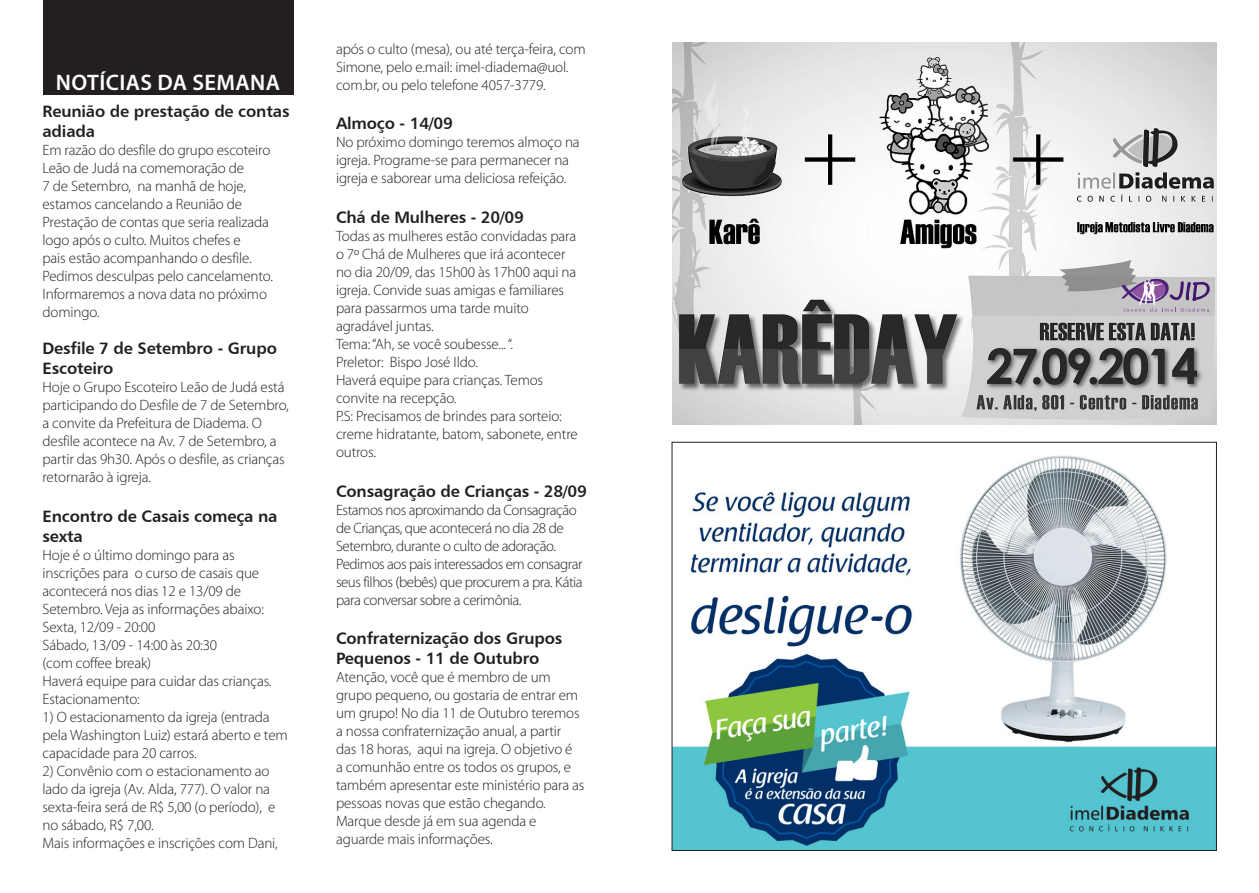
<style>
.page{position:relative;width:1259px;height:893px;background:#fff}
.page>*{position:absolute;margin:0;border:0;box-sizing:border-box;transform-origin:0 0}
.t1{font:600 22.5px "Myriad Pro";letter-spacing:.02em;color:#fff}
.subtítulo{font:16.5px/19.8px "Humanist 777 BT Bold B";letter-spacing:-.01em;color:#231f20}
.texto{font:16.5px/19.8px "Humanist 777 BT Bold B";letter-spacing:-.01em;color:#231f20}
.texto-2{font:300 15px/18px "Myriad Pro";letter-spacing:-.01em;color:#231f20}
.texto-3{font:300 15px/18px "Myriad Pro";letter-spacing:-.03em;color:#231f20}
</style>
<div class="page">
<div style="left:43px;top:0;width:250px;height:95px;background:#231f20"></div>
<img style="left:674px;top:456px;width:540px;height:393px">
<img style="left:672px;top:43px;width:544px;height:382px">
<svg style="left:1121px;top:278px;width:88px;height:34px;background:#aa9bb4"></svg>
<p class="t1" style="left:56px;top:68px;width:226px">NOTÍCIAS DA SEMANA</p>
<p class="subtítulo" style="left:43px;top:101px;width:248px">Reunião de prestação de contas adiada</p>
<p class="texto-2" style="left:43px;top:141px;width:232px">Em razão do desfile do grupo escoteiro<br>Leão de Judá na comemoração de<br>7 de Setembro, na manhã de hoje, estamos cancelando a Reunião de<br>Prestação de contas que seria realizada logo após o culto. Muitos chefes e<br>pais estão acompanhando o desfile.<br>Pedimos desculpas pelo cancelamento.<br>Informaremos a nova data no próximo domingo.</p>
<p class="subtítulo" style="left:43px;top:338px;width:236px">Desfile 7 de Setembro - Grupo<br>Escoteiro</p>
<p class="texto-2" style="left:43px;top:379px;width:248px">Hoje o Grupo Escoteiro Leão de Judá está participando do Desfile de 7 de Setembro, a convite da Prefeitura de Diadema. O desfile acontece na Av. 7 de Setembro, a partir das 9h30. Após o desfile, as crianças retornarão à igreja.</p>
<p class="subtítulo" style="left:43px;top:506px;width:236px">Encontro de Casais começa na sexta</p>
<p class="texto-2" style="left:43px;top:546px;width:223px">Hoje é o último domingo para as inscrições para o curso de casais que acontecerá nos dias 12 e 13/09 de Setembro. Veja as informações abaixo:</p>
<p class="texto-2" style="left:43px;top:618px;width:114px">Sexta, 12/09 - 20:00</p>
<p class="texto-2" style="left:43px;top:636px;width:176px">Sábado, 13/09 - 14:00 às 20:30</p>
<p class="texto-2" style="left:43px;top:654px;width:110px">(com coffee break)</p>
<p class="texto-2" style="left:43px;top:672px;width:230px">Haverá equipe para cuidar das crianças.</p>
<p class="texto-2" style="left:43px;top:690px;width:99px">Estacionamento:</p>
<p class="texto-2" style="left:43px;top:708px;width:247px">1) O estacionamento da igreja (entrada pela Washington Luiz) estará aberto e tem capacidade para 20 carros.</p>
<p class="texto-2" style="left:43px;top:762px;width:234px">2) Convênio com o estacionamento ao lado da igreja (Av. Alda, 777). O valor na sexta-feira será de R$ 5,00 (o período), e no sábado, R$ 7,00.</p>
<p class="texto-2" style="left:43px;top:834px;width:237px">Mais informações e inscrições com Dani,</p>
<p class="texto-2" style="left:336px;top:40px;width:251px">após o culto (mesa), ou até terça-feira, com<br>Simone, pelo e.mail: imel-diadema@uol. com.br, ou pelo telefone 4057-3779.</p>
<p class="texto" style="left:336px;top:113px;width:118px">Almoço - 14/09</p>
<p class="texto-2" style="left:336px;top:134px;width:245px">No próximo domingo teremos almoço na igreja. Programe-se para permanecer na igreja e saborear uma deliciosa refeição.</p>
<p class="texto" style="left:336px;top:207px;width:189px">Chá de Mulheres - 20/09</p>
<p class="texto-2" style="left:336px;top:227px;width:242px">Todas as mulheres estão convidadas para o 7º Chá de Mulheres que irá acontecer no dia 20/09, das 15h00 às 17h00 aqui na igreja. Convide suas amigas e familiares para passarmos uma tarde muito agradável juntas.</p>
<p class="texto-2" style="left:336px;top:335px;width:178px">Tema: “Ah, se você soubesse... “.</p>
<p class="texto-2" style="left:336px;top:353px;width:143px">Preletor: Bispo José Ildo.</p>
<p class="texto-2" style="left:336px;top:371px;width:209px">Haverá equipe para crianças. Temos convite na recepção.</p>
<p class="texto-2" style="left:336px;top:407px;width:243px">P.S: Precisamos de brindes para sorteio: creme hidratante, batom, sabonete, entre outros.</p>
<p class="subtítulo" style="left:336px;top:481px;width:252px">Consagração de Crianças - 28/09</p>
<p class="texto-3" style="left:336px;top:501px;width:248px">Estamos nos aproximando da Consagração de Crianças, que acontecerá no dia 28 de Setembro, durante o culto de adoração.<br>Pedimos aos pais interessados em consagrar seus filhos (bebês) que procurem a pra. Kátia para conversar sobre a cerimônia.</p>
<p class="texto" style="left:336px;top:628px;width:228px">Confraternização dos Grupos<br>Pequenos - 11 de Outubro</p>
<p class="texto-2" style="left:336px;top:668px;width:250px">Atenção, você que é membro de um grupo pequeno, ou gostaria de entrar em um grupo! No dia 11 de Outubro teremos a nossa confraternização anual, a partir das 18 horas, aqui na igreja. O objetivo é<br>a comunhão entre os todos os grupos, e também apresentar este ministério para as pessoas novas que estão chegando.</p>
<p class="texto-2" style="left:336px;top:812px;width:202px">Marque desde já em sua agenda e aguarde mais informações.</p>
</div>
